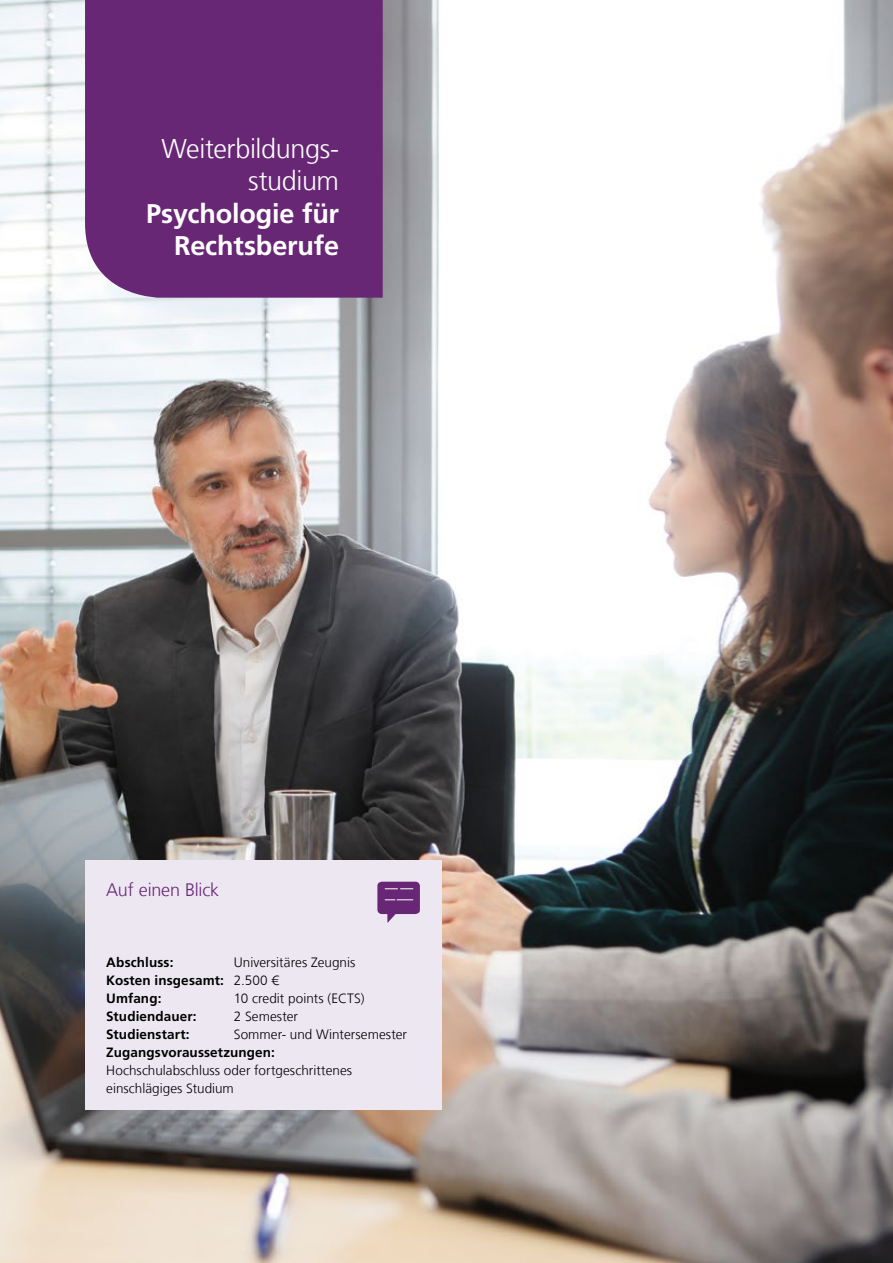
<style>
.page{position:relative;width:893px;height:1263px;background:#fff}
.page>*{position:absolute;margin:0;border:0;box-sizing:border-box;transform-origin:0 0}
.Headline_links{font:700 27px/32.4px "Frutiger LT Com";letter-spacing:-.005em;color:#fff;text-align:right}
.Headline_links-2{font:300 27px/32.4px "Frutiger LT Com";letter-spacing:-.015em;color:#fff;text-align:right}
.Fließtext_kursiv{font:300 18px "Frutiger LT Com";letter-spacing:-.01em;color:#682775}
.Fließtext{font:300 13.5px/18px "Frutiger LT Com";letter-spacing:.005em;color:#000}
.Fließtext-2{font:700 13.5px "Frutiger LT Com";letter-spacing:.01em;color:#000}
.s1{font-weight:300}
</style>
<div class="page">
<img style="left:0;top:0;width:893px;height:1263px">
<div style="left:85px;top:0;width:298px;height:298px;background:#682775"></div>
<div style="left:85px;top:861px;width:356px;height:249px;background:#ede7f2"></div>
<svg style="left:377px;top:882px;width:43px;height:41px"></svg>
<p class="Headline_links-2" style="left:161px;top:133px;width:179px">Weiterbildungs&shy;studium</p>
<p class="Headline_links" style="left:146px;top:197px;width:194px">Psychologie für<br>Rechtsberufe</p>
<p class="Fließtext_kursiv" style="left:106px;top:879px;width:114px">Auf einen Blick</p>
<p class="Fließtext-2" style="left:106px;top:954px;width:69px">Abschluss:</p>
<p class="Fließtext" style="left:234px;top:953px;width:123px">Universitäres Zeugnis</p>
<p class="Fließtext-2" style="left:106px;top:972px;width:174px">Kosten insgesamt: <span class="s1">2.500 €</span></p>
<p class="Fließtext-2" style="left:106px;top:990px;width:57px">Umfang:</p>
<p class="Fließtext" style="left:234px;top:989px;width:132px">10 credit points (ECTS)</p>
<p class="Fließtext-2" style="left:106px;top:1008px;width:92px">Studiendauer:</p>
<p class="Fließtext" style="left:234px;top:1007px;width:66px">2 Semester</p>
<p class="Fließtext-2" style="left:106px;top:1026px;width:85px">Studienstart:</p>
<p class="Fließtext" style="left:234px;top:1025px;width:175px">Sommer- und Wintersemester</p>
<p class="Fließtext-2" style="left:106px;top:1044px;width:170px">Zugangsvoraussetzungen:</p>
<p class="Fließtext" style="left:106px;top:1061px;width:247px">Hochschulabschluss oder fortgeschrittenes einschlägiges Studium</p>
</div>
